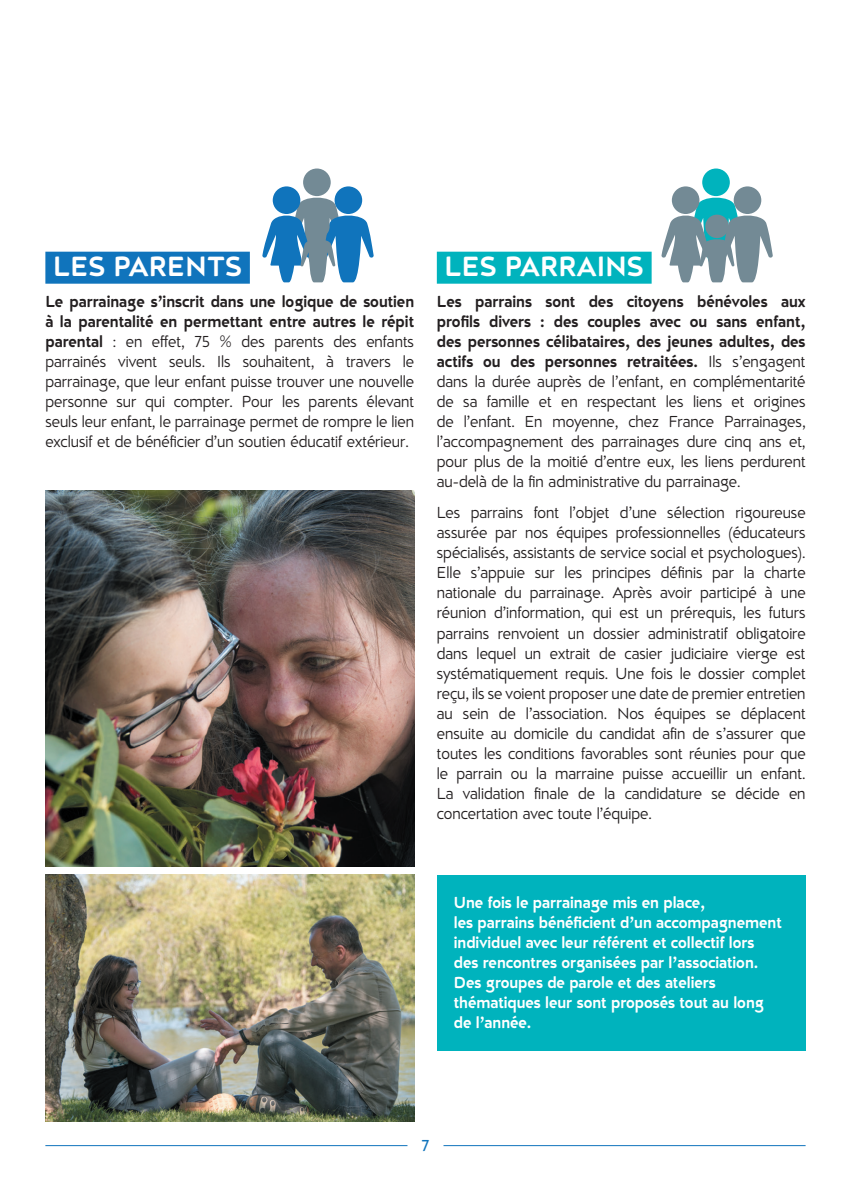
<style>
.page{position:relative;width:851px;height:1191px;background:#fff}
.page>*{position:absolute;margin:0;border:0;box-sizing:border-box;transform-origin:0 0}
.t1{font:700 28px "D Hanna Soft";letter-spacing:.01em;color:#fff}
.t2{font:16px/20px "D Hanna Soft";color:#231f20;text-align:justify}
.t3{font:700 16px/20px "D Hanna Soft";color:#fff}
.t4{font:16px "D Hanna Soft";color:#1074bc}
.s1{font-weight:700}
</style>
<div class="page">
<hr style="left:45px;top:1145px;width:362px;height:1px;background:#1074bc">
<hr style="left:443px;top:1145px;width:362px;height:1px;background:#1074bc">
<div style="left:437px;top:874px;width:368px;height:176px;background:#00b3bd"></div>
<img style="left:45px;top:490px;width:369px;height:376px">
<img style="left:45px;top:874px;width:369px;height:247px">
<svg style="left:661px;top:168px;width:112px;height:114px"></svg>
<svg style="left:262px;top:168px;width:112px;height:114px"></svg>
<div style="left:45px;top:252px;width:205px;height:32px;background:#1074bc"></div>
<div style="left:437px;top:252px;width:214px;height:32px;background:#00b3bd"></div>
<h1 class="t1" style="left:53px;top:248px;width:190px">LES PARENTS</h1>
<p class="t2" style="left:45px;top:292px;width:370px"><span class="s1">Le parrainage s’inscrit dans une logique de soutien à la parentalité en permettant entre autres le répit parental</span> : en effet, 75 % des parents des enfants parrainés vivent seuls. Ils souhaitent, à travers le parrainage, que leur enfant puisse trouver une nouvelle personne sur qui compter. Pour les parents élevant seuls leur enfant, le parrainage permet de rompre le lien exclusif et de bénéficier d’un soutien éducatif extérieur.</p>
<h1 class="t1" style="left:444px;top:248px;width:201px">LES PARRAINS</h1>
<p class="t2" style="left:437px;top:292px;width:370px"><span class="s1">Les parrains sont des citoyens bénévoles aux profils divers : des couples avec ou sans enfant, des personnes célibataires, des jeunes adultes, des actifs ou des personnes retraitées.</span> Ils s’engagent dans la durée auprès de l’enfant, en complémentarité de sa famille et en respectant les liens et origines de l’enfant. En moyenne, chez France Parrainages, l’accompagnement des parrainages dure cinq ans et, pour plus de la moitié d’entre eux, les liens perdurent au-delà de la fin administrative du parrainage.</p>
<p class="t2" style="left:437px;top:503px;width:370px">Les parrains font l’objet d’une sélection rigoureuse assurée par nos équipes professionnelles (éducateurs spécialisés, assistants de service social et psychologues).<br>Elle s’appuie sur les principes définis par la charte nationale du parrainage. Après avoir participé à une réunion d’information, qui est un prérequis, les futurs parrains renvoient un dossier administratif obligatoire dans lequel un extrait de casier judiciaire vierge est systématiquement requis. Une fois le dossier complet reçu, ils se voient proposer une date de premier entretien au sein de l’association. Nos équipes se déplacent ensuite au domicile du candidat afin de s’assurer que toutes les conditions favorables sont réunies pour que le parrain ou la marraine puisse accueillir un enfant.<br>La validation finale de la candidature se décide en concertation avec toute l’équipe.</p>
<p class="t3" style="left:454px;top:892px;width:329px">Une fois le parrainage mis en place,<br>les parrains bénéficient d’un accompagnement individuel avec leur référent et collectif lors des rencontres organisées par l’association.<br>Des groupes de parole et des ateliers thématiques leur sont proposés tout au long de l’année.</p>
<p class="t4" style="left:421px;top:1135px;width:9px">7</p>
</div>
